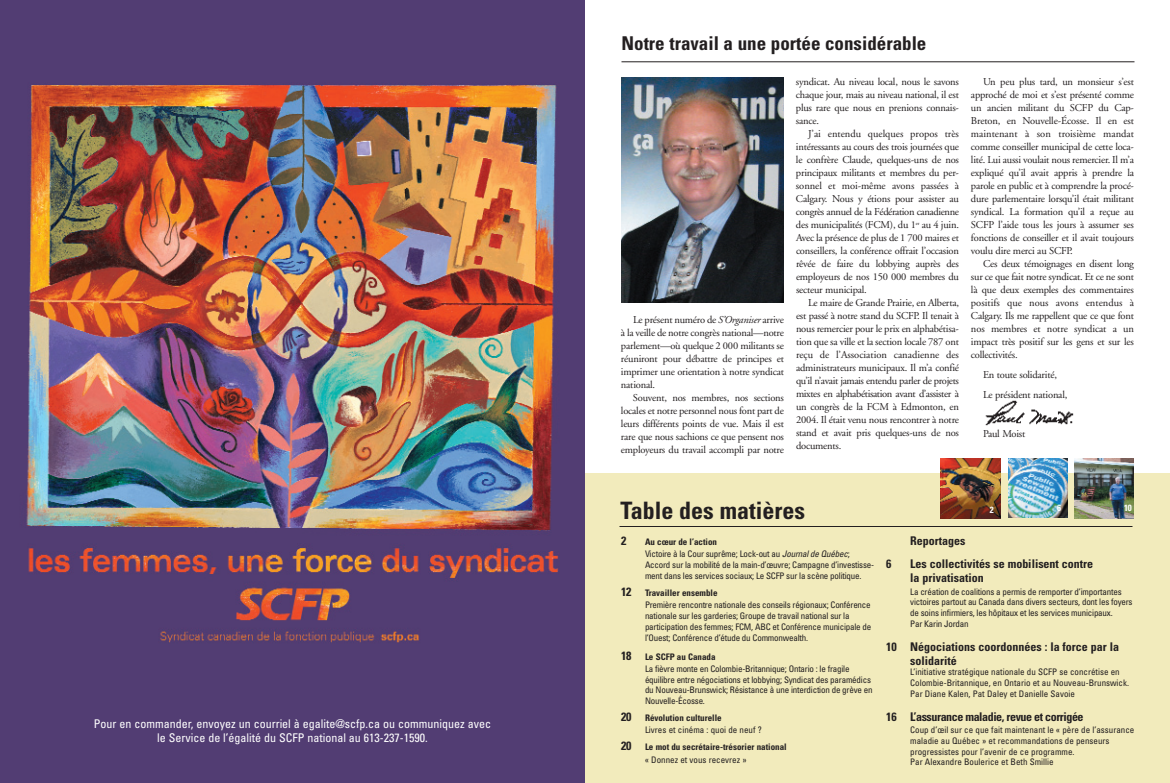
<style>
.page{position:relative;width:1170px;height:783px;background:#fff}
.page>*{position:absolute;margin:0;border:0;box-sizing:border-box;transform-origin:0 0}
.t1{font:700 condensed 24px "Univers";color:#231f20}
.t2{font:700 condensed 19px "Univers";color:#231f20}
.t3{font:condensed 12px/14.4px "Univers";color:#fff;text-align:center}
.t4{font:700 condensed 12px/14.4px "Univers";color:#231f20}
.t5{font:700 condensed 12px "Univers";letter-spacing:-.035em;color:#231f20}
.t6{font:10.5px/13px "Adobe Garamond";letter-spacing:-.02em;color:#231f20;text-align:justify}
.t7{font:condensed 9px/10.8px "Univers";letter-spacing:-.02em;color:#231f20}
.t8{font:condensed 9px/10.8px "Univers";color:#231f20}
.t9{font:700 condensed 9px/12.2px "Univers";color:#231f20}
.t10{font:700 condensed 9px "Univers";color:#fff}
.s1{font-style:italic}
.s2{font-weight:700}
.s3{font-weight:700;font-size:12px}
.s4{font-size:12px}
.s5{font-weight:400}
</style>
<div class="page">
<div style="left:586px;top:474px;width:584px;height:309px;background:#f2ebbc"></div>
<img style="left:621px;top:78px;width:163px;height:225px">
<img style="left:1008px;top:459px;width:60px;height:59px">
<img style="left:1074px;top:459px;width:60px;height:60px">
<img style="left:940px;top:459px;width:61px;height:60px">
<hr style="left:620px;top:526px;width:512px;height:1px;background:#231f20">
<hr style="left:622px;top:62px;width:512px;height:1px;background:#231f20">
<img style="left:985px;top:400px;width:89px;height:26px">
<img style="left:0;top:0;width:585px;height:783px">
<p class="t3" style="left:94px;top:717px;width:399px">Pour en commander, envoyez un courriel à egalite@scfp.ca ou communiquez avec le Service de l’égalité du SCFP national au 613-237-1590.</p>
<h2 class="t2" style="left:622px;top:36px;width:306px">Notre travail a une portée considérable</h2>
<p class="t6" style="left:621px;top:314px;width:165px;text-indent:12px">Le présent numéro de <span class="s1">S’Organiser</span> arrive à la veille de notre congrès national—notre parlement—où quelque 2 000 militants se réuniront pour débattre de principes et imprimer une orientation à notre syndicat national.</p>
<p class="t6" style="left:621px;top:392px;width:164px;text-indent:12px">Souvent, nos membres, nos sections locales et notre personnel nous font part de leurs différents points de vue. Mais il est rare que nous sachions ce que pensent nos employeurs du travail accompli par notre</p>
<p class="t6" style="left:796px;top:76px;width:164px">syndicat. Au niveau local, nous le savons chaque jour, mais au niveau national, il est plus rare que nous en prenions connais&shy;sance.</p>
<p class="t6" style="left:796px;top:128px;width:165px;text-indent:12px">J’ai entendu quelques propos très intéressants au cours des trois journées que le confrère Claude, quelques-uns de nos principaux militants et membres du per&shy;sonnel et moi-même avons passées à Calgary. Nous y étions pour assister au congrès annuel de la Fédération canadienne des municipalités (FCM), du 1<sup>er</sup> au 4 juin.<br>Avec la présence de plus de 1 700 maires et conseillers, la conférence offrait l’occasion rêvée de faire du lobbying auprès des employeurs de nos 150 000 membres du secteur municipal.</p>
<p class="t6" style="left:796px;top:297px;width:165px;text-indent:12px">Le maire de Grande Prairie, en Alberta, est passé à notre stand du SCFP. Il tenait à nous remercier pour le prix en alphabétisa&shy;tion que sa ville et la section locale 787 ont reçu de l’Association canadienne des administrateurs municipaux. Il m’a confié qu’il n’avait jamais entendu parler de projets mixtes en alphabétisation avant d’assister à un congrès de la FCM à Edmonton, en 2004. Il était venu nous rencontrer à notre stand et avait pris quelques-uns de nos documents.</p>
<p class="t6" style="left:971px;top:76px;width:165px;text-indent:12px">Un peu plus tard, un monsieur s’est approché de moi et s’est présenté comme un ancien militant du SCFP du Cap-Breton, en Nouvelle-Écosse. Il en est maintenant à son troisième mandat comme conseiller municipal de cette loca&shy;lité. Lui aussi voulait nous remercier. Il m’a expliqué qu’il avait appris à prendre la parole en public et à comprendre la procé&shy;dure parlementaire lorsqu’il était militant syndical. La formation qu’il a reçue au SCFP l’aide tous les jours à assumer ses fonctions de conseiller et il avait toujours voulu dire merci au SCFP.</p>
<p class="t6" style="left:971px;top:258px;width:165px;text-indent:12px">Ces deux témoignages en disent long sur ce que fait notre syndicat. Et ce ne sont là que deux exemples des commentaires positifs que nous avons entendus à Calgary. Ils me rappellent que ce que font nos membres et notre syndicat a un impact très positif sur les gens et sur les collectivités.</p>
<p class="t6" style="left:983px;top:366px;width:86px;line-height:20px">En toute solidarité,<br>Le président national,</p>
<p class="t6" style="left:983px;top:428px;width:44px">Paul Moist</p>
<h1 class="t1" style="left:620px;top:502px;width:186px">Table des matières</h1>
<p class="t4" style="left:621px;top:535px;width:7px">2</p>
<p class="t7" style="left:645px;top:537px;width:206px;line-height:12.2px"><span class="s2">Au cœur de l’action<br></span>Victoire à la Cour suprême; Lock-out au <span class="s1">Journalde Québec</span>;</p>
<p class="t7" style="left:645px;top:560px;width:231px">Accord sur la mobilité de la main-d’œuvre; Campagne d’investisse&shy;ment dans les services sociaux; Le SCFP sur la scène politique.</p>
<p class="t7" style="left:645px;top:588px;width:227px;line-height:12.2px;text-indent:-24px"><span class="s3">12</span> <span class="s2">Travailler ensemble<br></span>Première rencontre nationale des conseils régionaux; Conférence</p>
<p class="t7" style="left:645px;top:611px;width:228px">nationale sur les garderies; Groupe de travail national sur la participation des femmes; FCM, ABC et Conférence municipale de l’Ouest; Conférence d’étude du Commonwealth.</p>
<p class="t7" style="left:645px;top:651px;width:206px;line-height:12.2px;text-indent:-24px"><span class="s3">18</span> <span class="s2">Le SCFP au Canada<br></span>La fièvre monte en Colombie-Britannique; Ontario : le fragile</p>
<p class="t7" style="left:645px;top:675px;width:229px">équilibre entre négociations et lobbying; Syndicat des paramédics du Nouveau-Brunswick; Résistance à une interdiction de grève en<br>Nouvelle-Écosse.</p>
<p class="t8" style="left:645px;top:713px;width:118px;line-height:12.2px;text-indent:-24px"><span class="s3">20</span> <span class="s2">Révolution culturelle<br></span>Livres et cinéma : quoi de neuf ?</p>
<p class="t9" style="left:645px;top:742px;width:143px;text-indent:-24px"><span class="s4">20</span> Le mot du secrétaire-trésorier national <span class="s5">« Donnez et vous recevrez »</span></p>
<p class="t4" style="left:910px;top:535px;width:57px">Reportages</p>
<p class="t10" style="left:990px;top:507px;width:5px">2</p>
<p class="t10" style="left:1057px;top:505px;width:5px">6</p>
<p class="t10" style="left:1124px;top:505px;width:9px">10</p>
<p class="t4" style="left:886px;top:558px;width:7px">6</p>
<p class="t4" style="left:910px;top:558px;width:185px">Les collectivités se mobilisent contre la privatisation</p>
<p class="t7" style="left:910px;top:587px;width:224px">La création de coalitions a permis de remporter d’importantes victoires partout au Canada dans divers secteurs, dont les foyers de soins infirmiers, les hôpitaux et les services municipaux.<br>Par Karin Jordan</p>
<p class="t4" style="left:910px;top:641px;width:210px;text-indent:-24px">10 Négociations coordonnées : la force par la solidarité</p>
<p class="t8" style="left:910px;top:668px;width:220px">L’initiative stratégique nationale du SCFP se concrétise en<br>Colombie-Britannique, en Ontario et au Nouveau-Brunswick.<br>Par Diane Kalen, Pat Daley et Danielle Savoie</p>
<p class="t5" style="left:886px;top:712px;width:199px">16 L’assurance maladie, revue et corrigée</p>
<p class="t8" style="left:910px;top:725px;width:226px">Coup d’œil sur ce que fait maintenant le « père de l’assurance maladie au Québec » et recommandations de penseurs progressistes pour l’avenir de ce programme.<br>Par Alexandre Boulerice et Beth Smillie</p>
</div>
